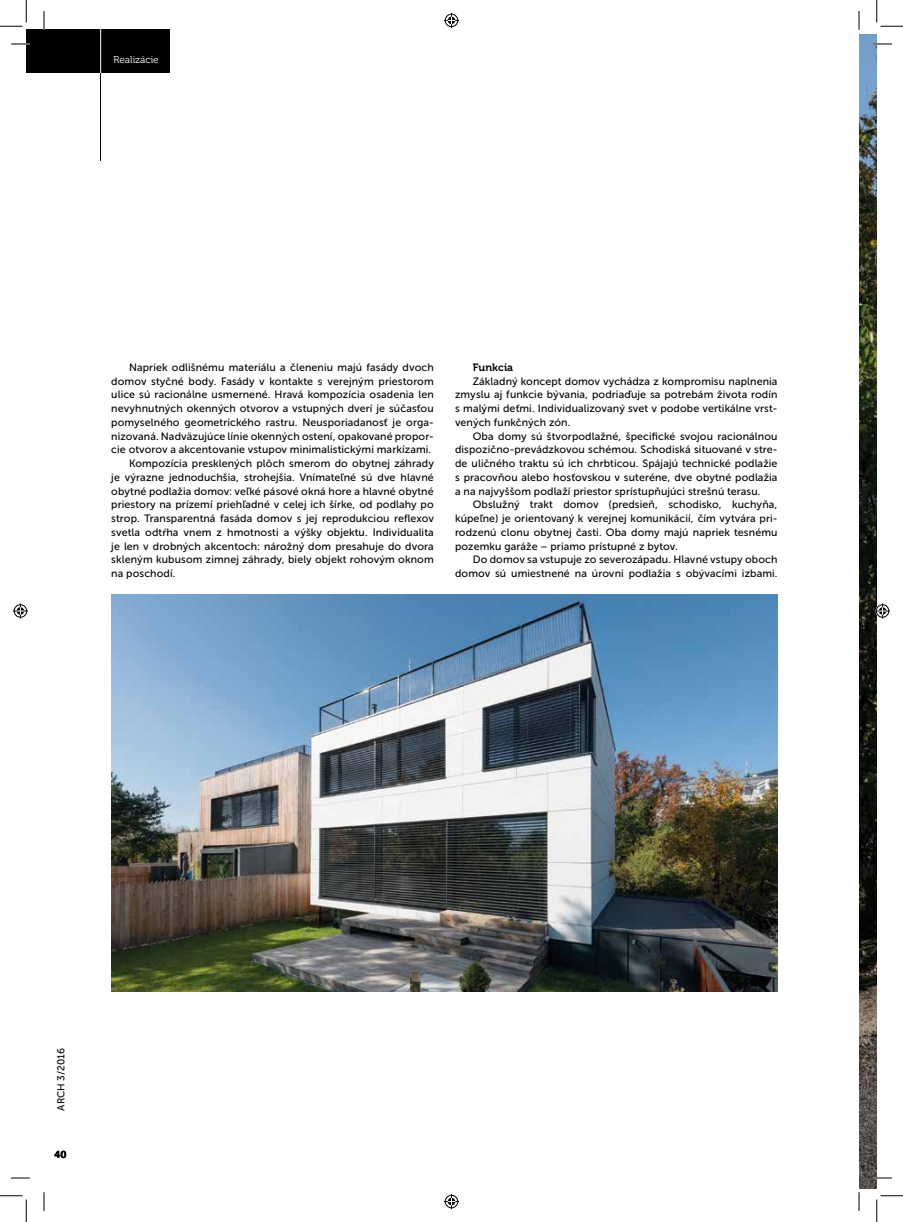
<style>
.page{position:relative;width:903px;height:1222px;background:#fff}
.page>*{position:absolute;margin:0;border:0;box-sizing:border-box;transform-origin:0 0}
.t1{font:10.62px/13.8px "Museo Sans Cyrl 500";letter-spacing:.01em;color:#000;text-align:justify}
.t2{font:10.62px "Museo 700";letter-spacing:.01em;color:#000}
.t3{font:10px "Museo Sans Cyrl 500";color:#000}
.t4{font:10px "Museo 300";color:#fff}
.t5{font:10px "Museo 700";color:#000}
</style>
<div class="page">
<div style="left:26px;top:30px;width:143px;height:43px;background:#000"></div>
<hr style="left:100px;top:44px;width:1px;height:117px;background:#000">
<hr style="left:100px;top:26px;width:1px;height:47px;background:#fff">
<img style="left:111px;top:594px;width:666px;height:397px">
<img style="left:859px;top:34px;width:18px;height:1154px">
<svg style="left:11px;top:43px;width:19px;height:2px"></svg>
<svg style="left:873px;top:43px;width:19px;height:2px"></svg>
<svg style="left:11px;top:1177px;width:19px;height:2px"></svg>
<svg style="left:873px;top:1177px;width:19px;height:2px"></svg>
<svg style="left:43px;top:11px;width:2px;height:19px"></svg>
<svg style="left:43px;top:1192px;width:2px;height:19px"></svg>
<svg style="left:858px;top:11px;width:2px;height:19px"></svg>
<svg style="left:858px;top:1192px;width:2px;height:19px"></svg>
<svg style="left:0;top:0;width:27px;height:27px"></svg>
<svg style="left:0;top:1195px;width:27px;height:27px"></svg>
<svg style="left:876px;top:0;width:27px;height:27px"></svg>
<svg style="left:876px;top:1195px;width:27px;height:27px"></svg>
<svg style="left:444px;top:13px;width:15px;height:15px"></svg>
<svg style="left:444px;top:1194px;width:15px;height:15px"></svg>
<svg style="left:13px;top:603px;width:15px;height:15px"></svg>
<svg style="left:875px;top:603px;width:15px;height:15px"></svg>
<p class="t4" style="left:113px;top:54px;width:47px">Realizácie</p>
<p class="t1" style="left:129px;top:360px;width:306px">Napriek odlišnému materiálu a členeniu majú fasády dvoch</p>
<p class="t1" style="left:111px;top:374px;width:324px">domov styčné body. Fasády v kontakte s verejným priestorom</p>
<p class="t1" style="left:111px;top:388px;width:324px">ulice sú racionálne usmernené. Hravá kompozícia osadenia len</p>
<p class="t1" style="left:111px;top:402px;width:324px">nevyhnutných okenných otvorov a vstupných dverí je súčasťou</p>
<p class="t1" style="left:111px;top:415px;width:324px">pomyselného geometrického rastru. Neusporiadanosť je orga-</p>
<p class="t1" style="left:111px;top:429px;width:324px">nizovaná. Nadväzujúce línie okenných ostení, opakované propor-</p>
<p class="t1" style="left:111px;top:443px;width:321px">cie otvorov a akcentovanie vstupov minimalistickými markízami.</p>
<p class="t1" style="left:129px;top:457px;width:307px">Kompozícia presklených plôch smerom do obytnej záhrady</p>
<p class="t1" style="left:111px;top:470px;width:324px">je výrazne jednoduchšia, strohejšia. Vnímateľné sú dve hlavné</p>
<p class="t1" style="left:111px;top:484px;width:324px">obytné podlažia domov: veľké pásové okná hore a hlavné obytné</p>
<p class="t1" style="left:111px;top:498px;width:324px">priestory na prízemí priehľadné v celej ich šírke, od podlahy po</p>
<p class="t1" style="left:111px;top:512px;width:324px">strop. Transparentná fasáda domov s jej reprodukciou reflexov</p>
<p class="t1" style="left:111px;top:525px;width:324px">svetla odtŕha vnem z hmotnosti a výšky objektu. Individualita</p>
<p class="t1" style="left:111px;top:539px;width:324px">je len v drobných akcentoch: nárožný dom presahuje do dvora</p>
<p class="t1" style="left:111px;top:553px;width:324px">skleným kubusom zimnej záhrady, biely objekt rohovým oknom</p>
<p class="t1" style="left:111px;top:567px;width:66px">na poschodí.</p>
<p class="t2" style="left:473px;top:361px;width:42px">Funkcia</p>
<p class="t1" style="left:455px;top:374px;width:324px;text-indent:18px">Základný koncept domov vychádza z kompromisu naplnenia zmyslu aj funkcie bývania, podriaďuje sa potrebám života rodín s malými deťmi. Individualizovaný svet v podobe vertikálne vrst&shy;vených funkčných zón.</p>
<p class="t1" style="left:455px;top:429px;width:324px;text-indent:18px">Oba domy sú štvorpodlažné, špecifické svojou racionálnou dispozično-prevádzkovou schémou. Schodiská situované v stre&shy;de uličného traktu sú ich chrbticou. Spájajú technické podlažie s pracovňou alebo hosťovskou v suteréne, dve obytné podlažia a na najvyššom podlaží priestor sprístupňujúci strešnú terasu.</p>
<p class="t1" style="left:455px;top:498px;width:324px;text-indent:18px">Obslužný trakt domov (predsieň, schodisko, kuchyňa, kúpeľne) je orientovaný k verejnej komunikácií, čím vytvára pri&shy;rodzenú clonu obytnej časti. Oba domy majú napriek tesnému pozemku garáže – priamo prístupné z bytov.</p>
<p class="t1" style="left:455px;top:553px;width:324px;text-align:right">Do domov sa vstupuje zo severozápadu. Hlavné vstupy oboch domov sú umiestnené na úrovni podlažia s obývacími izbami.</p>
<p class="t3" style="left:55px;top:1110px;width:64px;rotate:-90deg">ARCH 3/2016</p>
<p class="t5" style="left:54px;top:1149px;width:14px">40</p>
</div>
